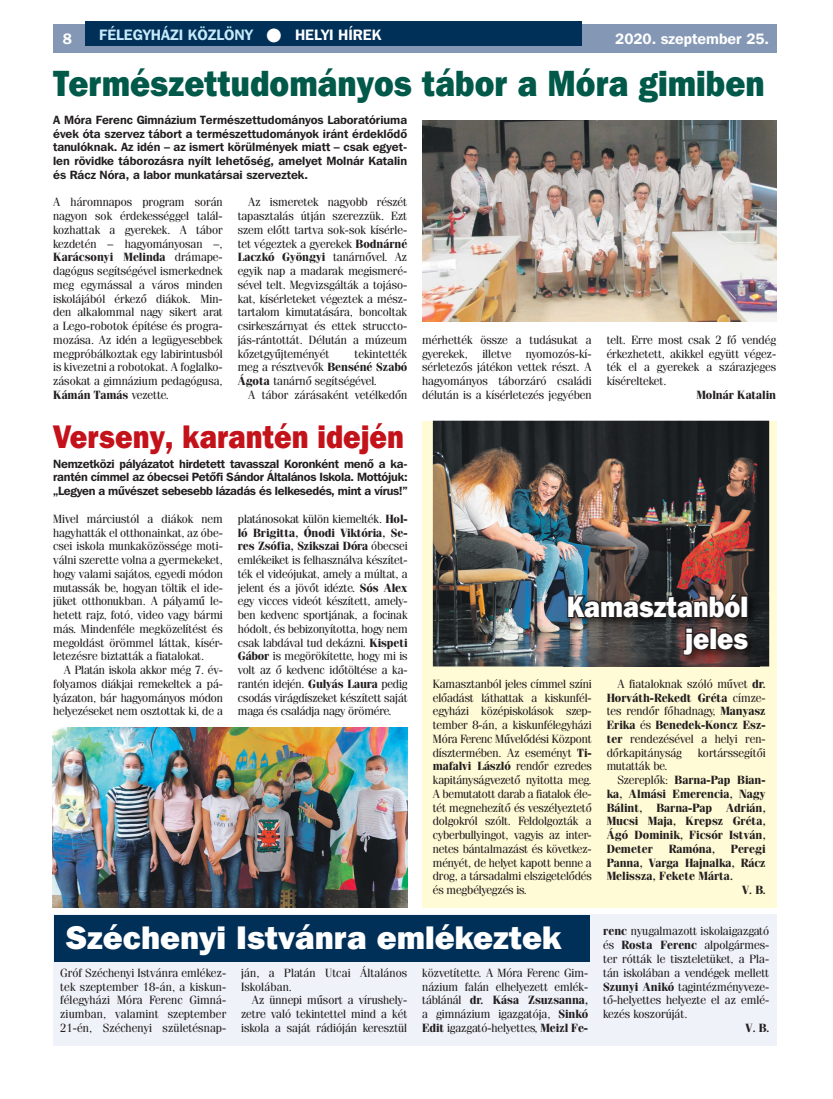
<style>
.page{position:relative;width:833px;height:1099px;background:#fff}
.page>*{position:absolute;margin:0;border:0;box-sizing:border-box;transform-origin:0 0}
.t1{font:36.25px "Franklin Gothic Hv PFL";color:#005949;scale:.9 1}
.t2{font:32.5px "Franklin Gothic Hv PFL";color:#fff}
.t3{font:32.5px "Franklin Gothic Hv PFL";color:#c4121a;scale:.88 1}
.t4{font:29.25px/31.8px "Franklin Gothic Hv PFL";color:#fff;text-align:right;scale:.9 1}
.t5{font:700 15px "Franklin Gothic PFL";color:#c6eafa}
.t6{font:700 15px "Franklin Gothic PFL";color:#fff}
.t7{font:11.88px/13.8px "Fenice PFL";color:#231f20;text-align:justify}
.t8{font:700 11.88px/13.8px "Franklin Gothic PFL";letter-spacing:-.02em;color:#231f20;text-align:justify}
.t9{font:700 11.88px "Fenice PFL";color:#231f20}
.s1{color:#fff}
.s2{font-weight:700}
.s3{font-weight:400}
</style>
<div class="page">
<div style="left:53px;top:25px;width:723px;height:28px;background:#8498b6"></div>
<div style="left:85px;top:21px;width:496px;height:25px;background:#002f57"></div>
<div style="left:422px;top:420px;width:354px;height:487px;background:#fffbd6"></div>
<img style="left:433px;top:420px;width:336px;height:246px">
<div style="left:53px;top:914px;width:723px;height:131px;background:#eff2f9"></div>
<div style="left:55px;top:914px;width:535px;height:47px;background:#002f57"></div>
<img style="left:422px;top:120px;width:354px;height:201px">
<img style="left:563px;top:589px;width:196px;height:77px">
<svg style="left:566px;top:592px;width:176px;height:28px;background:#342f2f"></svg>
<div style="left:740px;top:595px;width:8px;height:23px;border:2px solid #231f20"></div>
<svg style="left:681px;top:626px;width:69px;height:31px;background:#3d2a2a"></svg>
<img style="left:53px;top:727px;width:354px;height:180px">
<p class="t6" style="left:63px;top:29px;width:11px">8</p>
<p class="t5" style="left:99px;top:25px;width:283px">FÉLEGYHÁZI KÖZLÖNY <span class="s1">● HELYI HÍREK</span></p>
<p class="t6" style="left:615px;top:29px;width:155px">2020. szeptember 25.</p>
<h1 class="t1" style="left:53px;top:60px;width:792px">Természettudományos tábor a Móra gimiben</h1>
<p class="t8" style="left:53px;top:112px;width:355px">A Móra Ferenc Gimnázium Természettudományos Laboratóriuma évek óta szervez tábort a természettudományok iránt érdeklődő tanulóknak. Az idén – az ismert körülmények miatt – csak egyet&shy;len rövidke táborozásra nyílt lehetőség, amelyet Molnár Katalin és Rácz Nóra, a labor munkatársai szerveztek.</p>
<p class="t7" style="left:53px;top:195px;width:171px">A háromnapos program során nagyon sok érdekességgel talál&shy;kozhattak a gyerekek. A tábor kezdetén – hagyományosan –, <span class="s2">Karácsonyi Melinda</span> drámape&shy;dagógus segítségével ismerkednek meg egymással a város minden iskolájából érkező diákok. Min&shy;den alkalommal nagy sikert arat a Lego-robotok építése és progra&shy;mozása. Az idén a legügyesebbek megpróbálkoztak egy labirintusból is kivezetni a robotokat. A foglalko&shy;zásokat a gimnázium pedagógusa, <span class="s2">Kámán Tamás</span> vezette.</p>
<p class="t7" style="left:238px;top:195px;width:171px;text-indent:11px">Az ismeretek nagyobb részét tapasztalás útján szerezzük. Ezt szem előtt tartva sok-sok kísérle&shy;tet végeztek a gyerekek <span class="s2">Bodnárné Laczkó Gyöngyi</span> tanárnővel. Az egyik nap a madarak megismeré&shy;sével telt. Megvizsgálták a tojáso&shy;kat, kísérleteket végeztek a mész&shy;tartalom kimutatására, boncoltak csirkeszárnyat és ettek struccto&shy;jás-rántottát. Délután a múzeum kőzetgyűjteményét</p>
<p class="t7" style="left:422px;top:333px;width:171px">mérhették össze a tudásukat a gyerekek, illetve nyomozós-kí&shy;sérletezős játékon vettek részt. A hagyományos táborzáró családi délután is a kísérletezés jegyében</p>
<p class="t7" style="left:606px;top:333px;width:171px">telt. Erre most csak 2 fő vendég érkezhetett, akikkel együtt végez&shy;ték el a gyerekek a szárazjeges kísérelteket.</p>
<p class="t7" style="left:238px;top:346px;width:171px;text-indent:117px">tekintették meg a résztvevők <span class="s2">Benséné Szabó Ágota</span> tanárnő segítségével.</p>
<p class="t7" style="left:248px;top:388px;width:160px">A tábor zárásaként vetélkedőn</p>
<p class="t9" style="left:696px;top:387px;width:81px">Molnár Katalin</p>
<h2 class="t3" style="left:53px;top:416px;width:400px">Verseny, karantén idején</h2>
<p class="t8" style="left:53px;top:456px;width:356px">Nemzetközi pályázatot hirdetett tavasszal Koronként menő a ka&shy;rantén címmel az óbecsei Petőfi Sándor Általános Iskola. Mottójuk: „Legyen a művészet sebesebb lázadás és lelkesedés, mint a vírus!”</p>
<p class="t7" style="left:53px;top:511px;width:171px">Mivel márciustól a diákok nem hagyhatták el otthonainkat, az óbe&shy;csei iskola munkaközössége moti&shy;válni szerette volna a gyermekeket, hogy valami sajátos, egyedi módon mutassák be, hogyan töltik el ide&shy;jüket otthonukban. A pályamű le&shy;hetett rajz, fotó, video vagy bármi más. Mindenféle megközelítést és megoldást örömmel láttak, kísér&shy;letezésre biztatták a fiatalokat.</p>
<p class="t7" style="left:53px;top:663px;width:171px;text-indent:11px">A Platán iskola akkor még 7. év&shy;folyamos diákjai remekeltek a pá&shy;lyázaton, bár hagyományos módon helyezéseket nem osztottak ki, de a</p>
<p class="t7" style="left:238px;top:511px;width:171px">platánosokat külön kiemelték. <span class="s2">Hol&shy;ló Brigitta, Ónodi Viktória, Se&shy;res Zsófia, Szikszai Dóra</span> óbecsei emlékeiket is felhasználva készítet&shy;ték el videójukat, amely a múltat, a jelent és a jövőt idézte. <span class="s2">Sós Alex </span>egy vicces videót készített, amely&shy;ben kedvenc sportjának, a focinak hódolt, és bebizonyította, hogy nem csak labdával tud dekázni. <span class="s2">Kispeti Gábor</span> is megörökítette, hogy mi is volt az ő kedvenc időtöltése a ka&shy;rantén idején. <span class="s2">Gulyás Laura</span> pedig csodás virágdíszeket készített saját maga és családja nagy örömére.</p>
<h3 class="t4" style="left:567px;top:590px;width:203px">Kamasztanból jeles</h3>
<p class="t7" style="left:433px;top:676px;width:160px">Kamasztanból jeles címmel színi előadást láthattak a kiskunfél&shy;egyházi középiskolások szep&shy;tember 8-án, a kiskunfélegyházi Móra Ferenc Művelődési Központ dísztermében. Az eseményt <span class="s2">Ti&shy;mafalvi László</span> rendőr ezredes kapitányságvezető nyitotta meg.<br>A bemutatott darab a fiatalok éle&shy;tét megnehezítő és veszélyeztető dolgokról szólt. Feldolgozták a cyberbullyingot, vagyis az inter&shy;netes bántalmazást és következ&shy;ményét, de helyet kapott benne a drog, a társadalmi elszigetelődés és megbélyegzés is.</p>
<p class="t7" style="left:607px;top:676px;width:160px;text-indent:11px">A fiataloknak szóló művet <span class="s2">dr.<br>Horváth-Rekedt Gréta</span> címze&shy;tes rendőr főhadnagy, <span class="s2">Manyasz Erika</span> és <span class="s2">Benedek-Koncz Esz&shy;ter</span> rendezésével a helyi ren&shy;dőrkapitányság</p>
<p class="t7" style="left:698px;top:745px;width:69px">kortárssegítői</p>
<p class="t7" style="left:607px;top:759px;width:62px">mutatták be.</p>
<p class="t9" style="left:617px;top:772px;width:150px"><span class="s3">Szereplők:</span> Barna-Pap Bian-</p>
<p class="t9" style="left:607px;top:786px;width:160px">ka, Almási Emerencia, Nagy</p>
<p class="t9" style="left:607px;top:800px;width:160px">Bálint, Barna-Pap Adrián,</p>
<p class="t9" style="left:607px;top:814px;width:160px">Mucsi Maja, Krepsz Gréta,</p>
<p class="t9" style="left:607px;top:827px;width:160px">Ágó Dominik, Ficsór István,</p>
<p class="t9" style="left:607px;top:841px;width:48px">Demeter</p>
<p class="t9" style="left:669px;top:841px;width:48px">Ramóna,</p>
<p class="t9" style="left:731px;top:841px;width:36px">Peregi</p>
<p class="t9" style="left:607px;top:855px;width:160px">Panna, Varga Hajnalka, Rácz</p>
<p class="t9" style="left:607px;top:869px;width:128px">Melissza, Fekete Márta.</p>
<p class="t9" style="left:742px;top:882px;width:25px">V. B.</p>
<h2 class="t2" style="left:66px;top:917px;width:498px">Széchenyi Istvánra emlékeztek</h2>
<p class="t7" style="left:60px;top:965px;width:167px">Gróf Széchenyi Istvánra emlékez&shy;tek szeptember 18-án, a kiskun&shy;félegyházi Móra Ferenc Gimná&shy;ziumban, valamint szeptember 21-én, Széchenyi születésnap-</p>
<p class="t7" style="left:241px;top:965px;width:167px">ján, a Platán Utcai Általános<br>Iskolában.</p>
<p class="t7" style="left:241px;top:993px;width:167px;text-indent:11px">Az ünnepi műsort a vírushely&shy;zetre való tekintettel mind a két iskola a saját rádióján keresztül</p>
<p class="t7" style="left:422px;top:965px;width:167px">közvetítette. A Móra Ferenc Gim&shy;názium falán elhelyezett emlék&shy;táblánál <span class="s2">dr. Kása Zsuzsanna, </span>a gimnázium igazgatója, <span class="s2">Sinkó Edit</span> igazgató-helyettes, <span class="s2">Meizl Fe-</span></p>
<p class="t7" style="left:603px;top:924px;width:167px"><span class="s2">renc</span> nyugalmazott iskolaigazgató és <span class="s2">Rosta Ferenc</span> alpolgármes&shy;ter rótták le tiszteletüket, a Pla&shy;tán iskolában a vendégek mellett <span class="s2">Szunyi Anikó</span> tagintézményveze&shy;tő-helyettes helyezte el az emlé&shy;kezés koszorúját.</p>
<p class="t9" style="left:745px;top:1020px;width:25px">V. B.</p>
</div>
